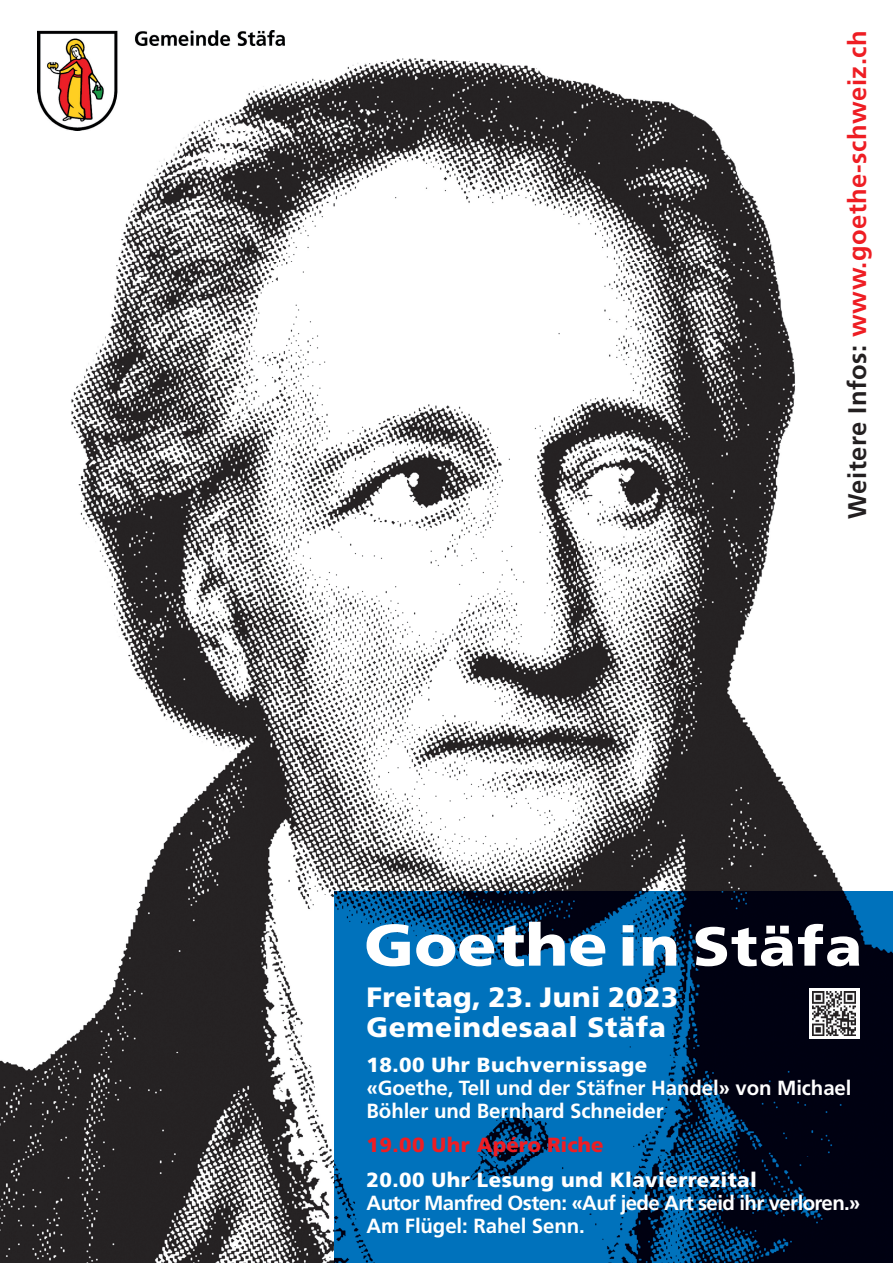
<style>
.page{position:relative;width:893px;height:1263px;background:#fff}
.page>*{position:absolute;margin:0;border:0;box-sizing:border-box;transform-origin:0 0}
.t1{font:900 27.9px/30px "Frutiger LT Std";letter-spacing:.02em;color:#fff}
.t2{font:700 25.5px "Frutiger LT Std";letter-spacing:.02em;color:#ee1d23}
.t3{font:700 20.4px/22.6px "Frutiger LT Std";letter-spacing:-.005em;color:#fff}
.t4{font:700 20.4px/22.6px "Frutiger LT Std";letter-spacing:-.03em;color:#fff}
.t5{font:900 20.4px "Frutiger LT Std";letter-spacing:.02em;color:#fff}
.t6{font:900 20.4px "Frutiger LT Std";letter-spacing:-.005em;color:#ee1d23}
.s1{color:#231f20}
</style>
<div class="page">
<img style="left:0;top:52px;width:52px;height:1211px">
<img style="left:263px;top:58px;width:532px;height:626px">
<img style="left:52px;top:130px;width:211px;height:1133px">
<img style="left:262px;top:684px;width:316px;height:210px">
<img style="left:578px;top:684px;width:315px;height:208px">
<img style="left:262px;top:894px;width:72px;height:369px">
<img style="left:38px;top:30px;width:247px;height:100px">
<img style="left:334px;top:892px;width:559px;height:371px">
<svg style="left:623px;top:924px;width:236px;height:42px"></svg>
<svg style="left:367px;top:922px;width:238px;height:44px"></svg>
<div style="left:809px;top:988px;width:50px;height:50px;background:linear-gradient(to right,#fff,#fff)"></div>
<img style="left:813px;top:992px;width:43px;height:43px">
<p class="t2" style="left:842px;top:519px;width:490px;rotate:-90deg"><span class="s1">Weitere Infos:</span> www.goethe-schweiz.ch</p>
<h1 class="t1" style="left:367px;top:982px;width:313px">Freitag, 23. Juni 2023<br>Gemeindesaal Stäfa</h1>
<p class="t5" style="left:367px;top:1053px;width:282px">18.00 Uhr Buchvernissage</p>
<p class="t3" style="left:367px;top:1076px;width:486px">«Goethe, Tell und der Stäfner Handel» von Michael<br>Böhler und Bernhard Schneider</p>
<p class="t6" style="left:367px;top:1133px;width:238px">19.00 Uhr Apéro Riche</p>
<p class="t5" style="left:367px;top:1167px;width:392px">20.00 Uhr Lesung und Klavierrezital</p>
<p class="t4" style="left:367px;top:1191px;width:496px">Autor Manfred Osten: «Auf jede Art seid ihr verloren.»<br>Am Flügel: Rahel Senn.</p>
</div>
